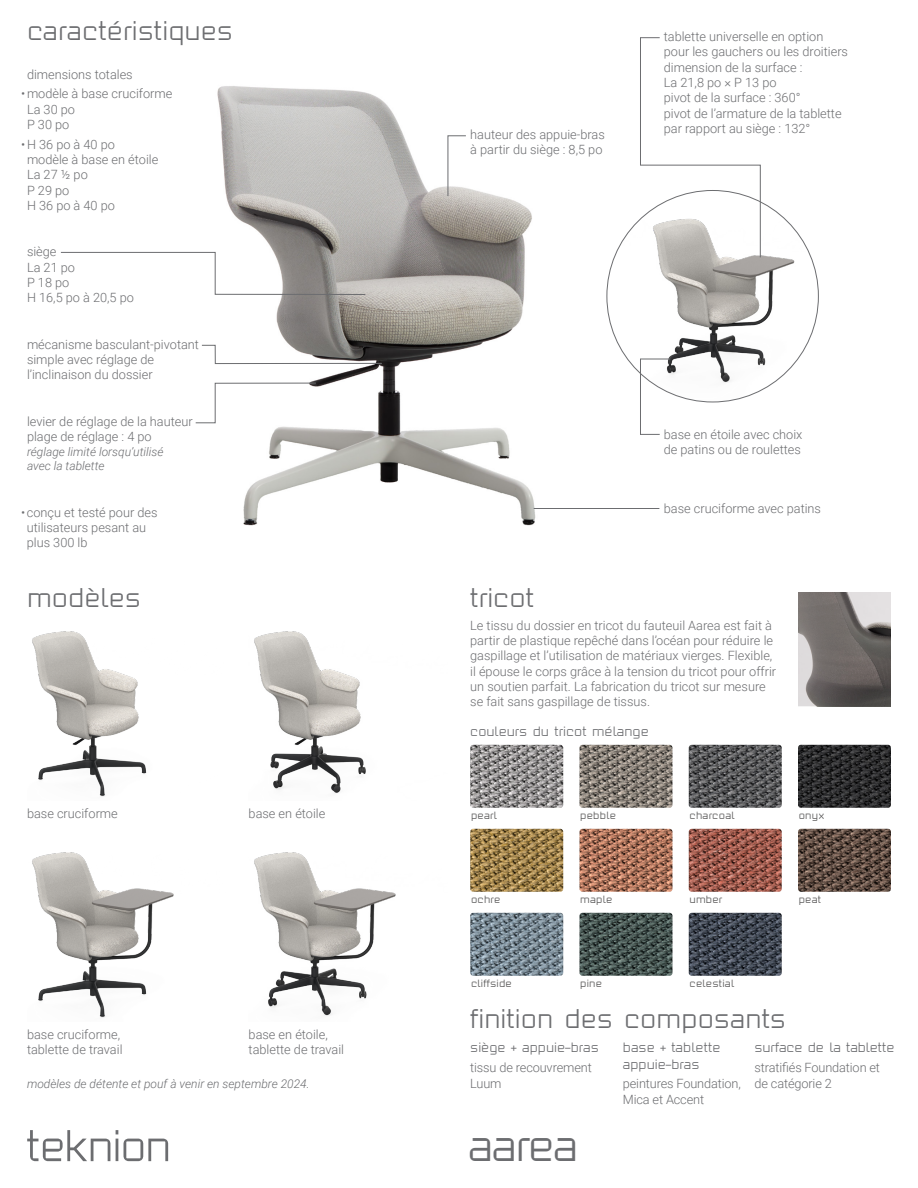
<style>
.page{position:relative;width:918px;height:1188px;background:#fff}
.page>*{position:absolute;margin:0;border:0;box-sizing:border-box;transform-origin:0 0}
.t1{font:45px "Teknion Modern AG";letter-spacing:-.04em;color:#6c6d70}
.t2{font:27px "Teknion Modern AG";color:#6c6d70}
.t3{font:13.5px/16.2px "Teknion Modern AG";color:#6c6d70}
.t4{font:300 12.75px/15.3px "Roboto";color:#6c6d70}
.t5{font:italic 300 12px/14.4px "Roboto";color:#6c6d70}
.t6{font:10.5px "Teknion Modern AG";letter-spacing:.02em;color:#4d4c4c}
</style>
<div class="page">
<img style="left:470px;top:913px;width:93px;height:63px">
<img style="left:579px;top:913px;width:93px;height:63px">
<img style="left:689px;top:913px;width:93px;height:63px">
<img style="left:798px;top:745px;width:93px;height:63px">
<img style="left:470px;top:745px;width:93px;height:63px">
<img style="left:579px;top:745px;width:93px;height:63px">
<img style="left:689px;top:745px;width:93px;height:63px">
<img style="left:798px;top:829px;width:93px;height:63px">
<img style="left:470px;top:829px;width:93px;height:63px">
<img style="left:579px;top:829px;width:93px;height:63px">
<img style="left:689px;top:829px;width:93px;height:63px">
<img style="left:208px;top:86px;width:328px;height:440px">
<hr style="left:534px;top:508px;width:125px;height:1px;background:#6c6d70">
<svg style="left:195px;top:383px;width:121px;height:40px"></svg>
<img style="left:798px;top:592px;width:93px;height:114px">
<img style="left:32px;top:631px;width:115px;height:166px">
<img style="left:254px;top:631px;width:112px;height:162px">
<img style="left:254px;top:852px;width:142px;height:164px">
<img style="left:32px;top:852px;width:142px;height:166px">
<svg style="left:448px;top:135px;width:18px;height:62px"></svg>
<img style="left:607px;top:190px;width:211px;height:212px;border-radius:106px">
<svg style="left:640px;top:37px;width:121px;height:221px"></svg>
<svg style="left:61px;top:252px;width:305px;height:43px"></svg>
<svg style="left:640px;top:359px;width:30px;height:76px"></svg>
<svg style="left:27px;top:1130px;width:141px;height:31px"></svg>
<svg style="left:202px;top:345px;width:180px;height:19px"></svg>
<p class="t2" style="left:27px;top:16px;width:208px">caractéristiques</p>
<p class="t4" style="left:27px;top:66px;width:107px">dimensions totales</p>
<p class="t4" style="left:27px;top:86px;width:147px;text-indent:-6px">•modèle à base cruciforme<br>La 30 po<br>P 30 po</p>
<p class="t4" style="left:27px;top:136px;width:133px;text-indent:-6px">• H 36 po à 40 po modèle à base en étoile<br>La 27 ½ po<br>P 29 po<br>H 36 po à 40 po</p>
<p class="t4" style="left:470px;top:127px;width:136px">hauteur des appuie-bras à partir du siège : 8,5 po</p>
<p class="t4" style="left:27px;top:244px;width:31px">siège</p>
<p class="t4" style="left:27px;top:259px;width:50px">La 21 po</p>
<p class="t4" style="left:27px;top:274px;width:44px">P 18 po</p>
<p class="t4" style="left:27px;top:290px;width:109px">H 16,5 po à 20,5 po</p>
<p class="t4" style="left:27px;top:336px;width:174px">mécanisme basculant-pivotant simple avec réglage de l’inclinaison du dossier</p>
<p class="t4" style="left:27px;top:413px;width:167px">levier de réglage de la hauteur</p>
<p class="t4" style="left:27px;top:429px;width:126px">plage de réglage : 4 po</p>
<p class="t5" style="left:27px;top:444px;width:138px">réglage limité lorsqu’utilisé avec la tablette</p>
<p class="t4" style="left:27px;top:504px;width:132px;text-indent:-6px">•conçu et testé pour des utilisateurs pesant au plus 300 lb</p>
<p class="t4" style="left:664px;top:28px;width:186px">tablette universelle en option pour les gauchers ou les droitiers</p>
<p class="t4" style="left:664px;top:59px;width:140px">dimension de la surface :<br>La 21,8 po × P 13 po</p>
<p class="t4" style="left:664px;top:90px;width:138px">pivot de la surface : 360°</p>
<p class="t4" style="left:664px;top:105px;width:179px">pivot de l’armature de la tablette par rapport au siège : 132°</p>
<p class="t4" style="left:664px;top:426px;width:140px">base en étoile avec choix de patins ou de roulettes</p>
<p class="t4" style="left:664px;top:500px;width:159px">base cruciforme avec patins</p>
<p class="t2" style="left:27px;top:583px;width:116px">modèles</p>
<p class="t4" style="left:27px;top:805px;width:92px">base cruciforme</p>
<p class="t4" style="left:249px;top:805px;width:78px">base en étoile</p>
<p class="t4" style="left:27px;top:1026px;width:97px">base cruciforme, tablette de travail</p>
<p class="t5" style="left:27px;top:1076px;width:284px">modèles de détente et pouf à venir en septembre 2024.</p>
<p class="t4" style="left:249px;top:1026px;width:97px">base en étoile, tablette de travail</p>
<p class="t2" style="left:470px;top:583px;width:66px">tricot</p>
<p class="t4" style="left:470px;top:617px;width:307px">Le tissu du dossier en tricot du fauteuil Aarea est fait à partir de plastique repêché dans l’océan pour réduire le gaspillage et l’utilisation de matériaux vierges. Flexible, il épouse le corps grâce à la tension du tricot pour offrir un soutien parfait. La fabrication du tricot sur mesure se fait sans gaspillage de tissus.</p>
<p class="t3" style="left:470px;top:723px;width:180px">couleurs du tricot mélange</p>
<p class="t6" style="left:471px;top:809px;width:27px">pearl</p>
<p class="t6" style="left:580px;top:809px;width:37px">pebble</p>
<p class="t6" style="left:690px;top:809px;width:47px">charcoal</p>
<p class="t6" style="left:799px;top:809px;width:27px">onyx</p>
<p class="t6" style="left:471px;top:893px;width:31px">ochre</p>
<p class="t6" style="left:580px;top:893px;width:34px">maple</p>
<p class="t6" style="left:690px;top:893px;width:34px">umber</p>
<p class="t6" style="left:799px;top:893px;width:24px">peat</p>
<p class="t6" style="left:471px;top:977px;width:42px">cliffside</p>
<p class="t6" style="left:580px;top:977px;width:23px">pine</p>
<p class="t6" style="left:690px;top:977px;width:46px">celestial</p>
<p class="t2" style="left:470px;top:1004px;width:317px">finition des composants</p>
<p class="t3" style="left:470px;top:1040px;width:130px">siège + appuie-bras</p>
<p class="t4" style="left:470px;top:1060px;width:123px">tissu de recouvrement<br>Luum</p>
<p class="t3" style="left:623px;top:1040px;width:99px">base + tablette appuie-bras</p>
<p class="t4" style="left:623px;top:1076px;width:119px">peintures Foundation,<br>Mica et Accent</p>
<p class="t3" style="left:755px;top:1040px;width:141px">surface de la tablette</p>
<p class="t4" style="left:755px;top:1060px;width:127px">stratifiés Foundation et de catégorie 2</p>
<p class="t1" style="left:468px;top:1121px;width:112px">aarea</p>
</div>
